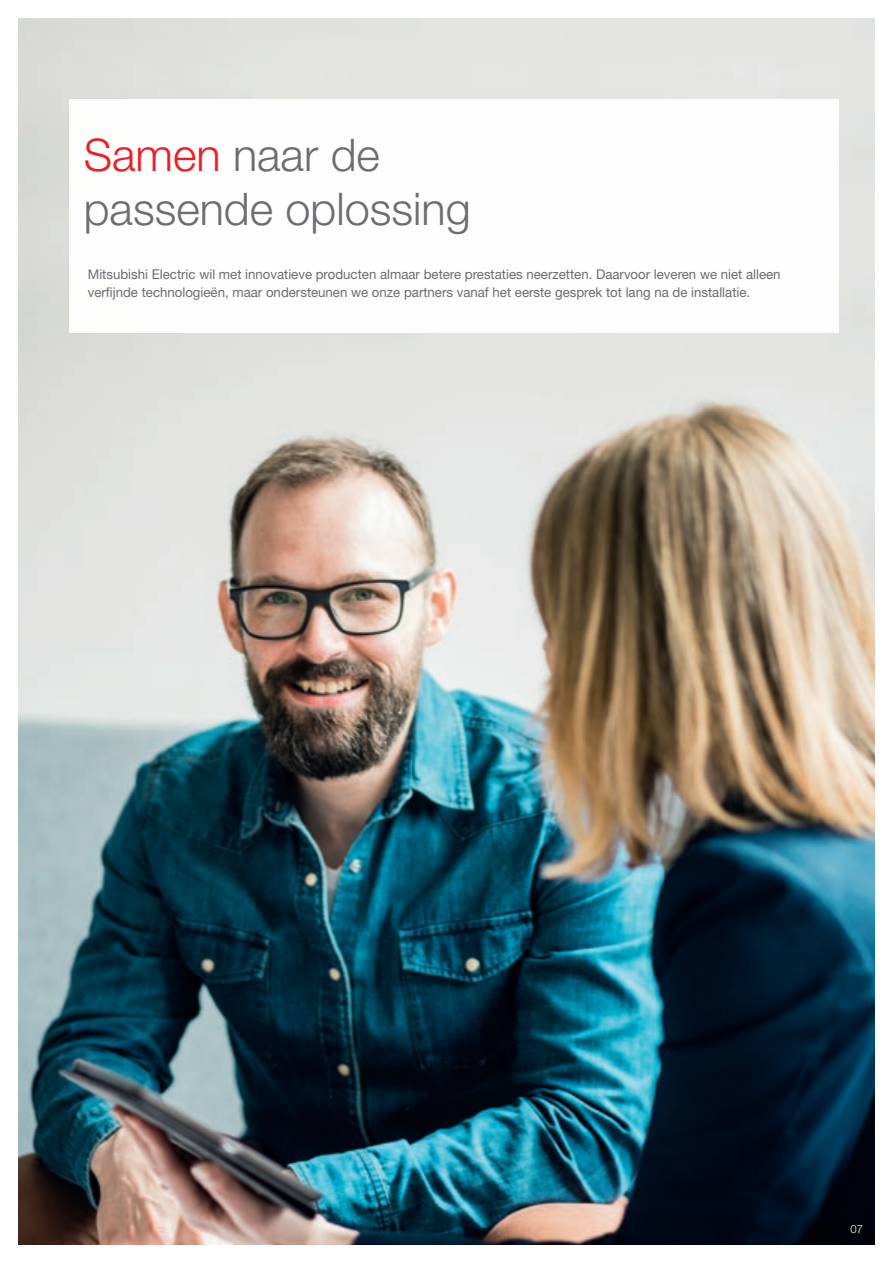
<style>
.page{position:relative;width:893px;height:1263px;background:#fff}
.page>*{position:absolute;margin:0;border:0;box-sizing:border-box;transform-origin:0 0}
.t1{font:300 45px/54px "Helvetica Neue LT Pro";color:#6c6d70}
.t2{font:13.5px/18px "Helvetica Neue LT Pro";color:#6c6d70}
.t3{font:300 11.25px "Helvetica Neue LT Pro";color:#fff}
.s1{color:#ee1d23}
</style>
<div class="page">
<img style="left:18px;top:18px;width:856px;height:1227px">
<div style="left:842px;top:1217px;width:27px;height:24px;background:#02030b"></div>
<div style="left:69px;top:99px;width:769px;height:234px;background:#fff"></div>
<h1 class="t1" style="left:84px;top:127px;width:388px"><span class="s1">Samen</span> naar de passende oplossing</h1>
<p class="t2" style="left:88px;top:265px;width:694px">Mitsubishi Electric wil met innovatieve producten almaar betere prestaties neerzetten. Daarvoor leveren we niet alleen verfijnde technologieën, maar ondersteunen we onze partners vanaf het eerste gesprek tot lang na de installatie.</p>
<p class="t3" style="left:850px;top:1222px;width:14px">07</p>
</div>
